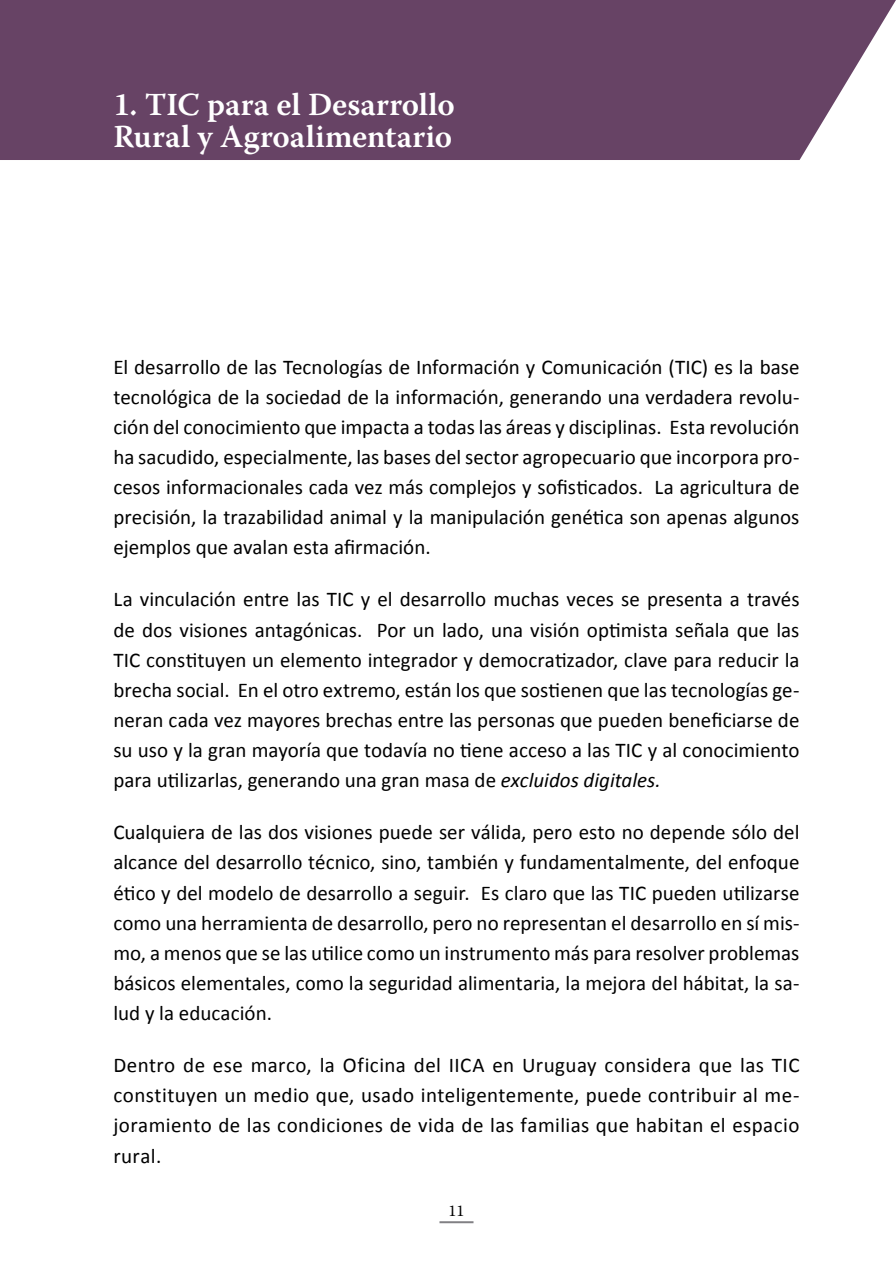
<style>
.page{position:relative;width:896px;height:1276px;background:#fff}
.page>*{position:absolute;margin:0;border:0;box-sizing:border-box;transform-origin:0 0}
.t1{font:600 32px/32px "Warnock Pro";color:#fff}
.t2{font:21px/30px "Calibri";color:#000;text-align:justify}
.t3{font:16px "Warnock Pro";color:#000}
.s1{font-style:italic}
</style>
<div class="page">
<hr style="left:439px;top:1221px;width:34px;height:2px;background:#818084">
<div style="left:0;top:0;width:896px;height:160px;background:#674365"></div>
<h1 class="t1" style="left:113px;top:88px;width:343px">1. TIC para el Desarrollo<br>Rural y Agroalimentario</h1>
<p class="t2" style="left:113px;top:350px;width:687px">El desarrollo de las Tecnologías de Información y Comunicación (TIC) es la base tecnológica de la sociedad de la información, generando una verdadera revolu&shy;ción del conocimiento que impacta a todas las áreas y disciplinas. Esta revolución ha sacudido, especialmente, las bases del sector agropecuario que incorpora pro&shy;cesos informacionales cada vez más complejos y sofisticados. La agricultura de precisión, la trazabilidad animal y la manipulación genética son apenas algunos ejemplos que avalan esta afirmación.</p>
<p class="t2" style="left:113px;top:583px;width:687px">La vinculación entre las TIC y el desarrollo muchas veces se presenta a través de dos visiones antagónicas. Por un lado, una visión optimista señala que las TIC constituyen un elemento integrador y democratizador, clave para reducir la brecha social. En el otro extremo, están los que sostienen que las tecnologías ge&shy;neran cada vez mayores brechas entre las personas que pueden beneficiarse de su uso y la gran mayoría que todavía no tiene acceso a las TIC y al conocimiento para utilizarlas, generando una gran masa de <span class="s1">excluidos digitales.</span></p>
<p class="t2" style="left:113px;top:816px;width:687px">Cualquiera de las dos visiones puede ser válida, pero esto no depende sólo del alcance del desarrollo técnico, sino, también y fundamentalmente, del enfoque ético y del modelo de desarrollo a seguir. Es claro que las TIC pueden utilizarse como una herramienta de desarrollo, pero no representan el desarrollo en sí mis&shy;mo, a menos que se las utilice como un instrumento más para resolver problemas básicos elementales, como la seguridad alimentaria, la mejora del hábitat, la sa&shy;lud y la educación.</p>
<p class="t2" style="left:113px;top:1049px;width:687px">Dentro de ese marco, la Oficina del IICA en Uruguay considera que las TIC constituyen un medio que, usado inteligentemente, puede contribuir al me&shy;joramiento de las condiciones de vida de las familias que habitan el espacio rural.</p>
<p class="t3" style="left:448px;top:1201px;width:18px">11</p>
</div>
